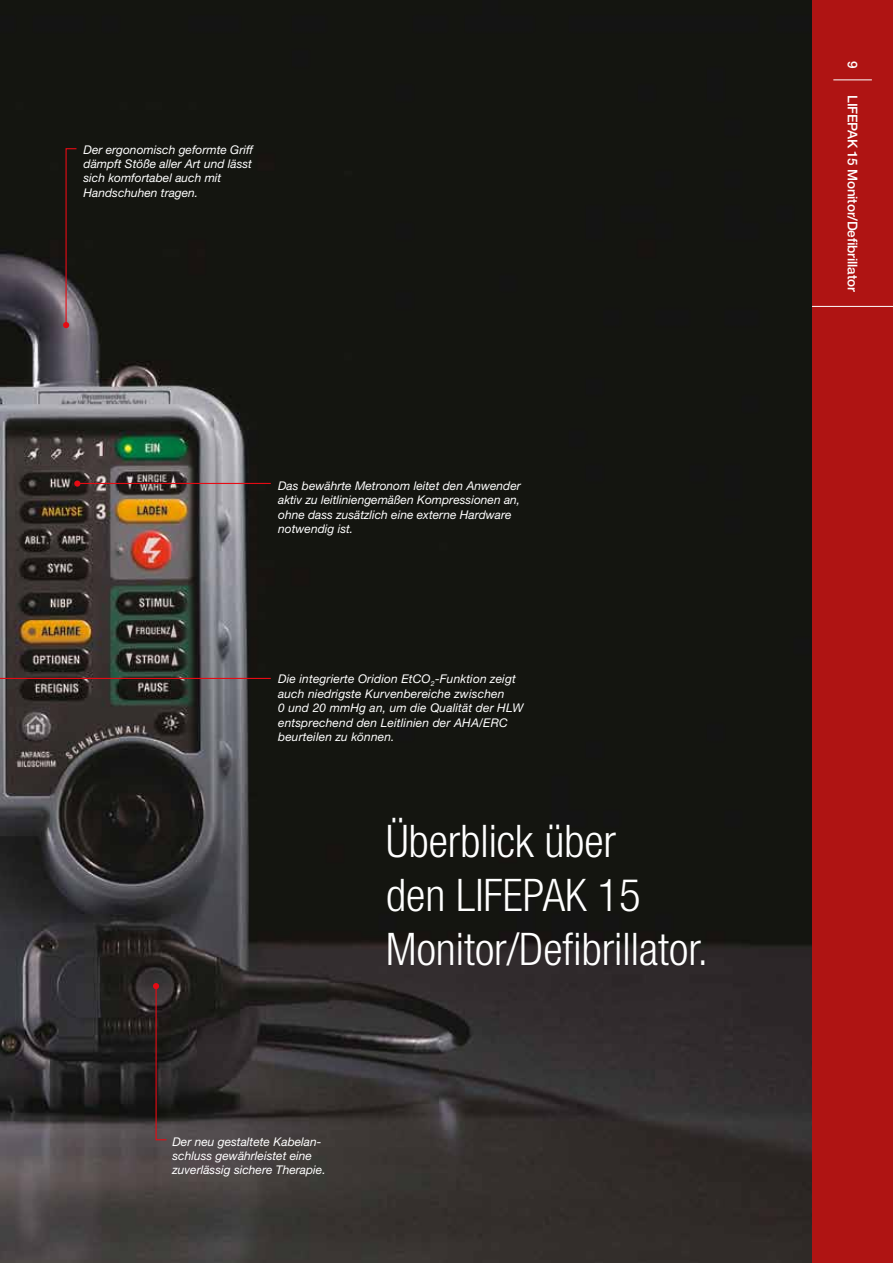
<style>
.page{position:relative;width:893px;height:1263px;background:#fff}
.page>*{position:absolute;margin:0;border:0;box-sizing:border-box;transform-origin:0 0}
.t1{font:300 condensed 45px/54px "Helvetica Neue LT Std";color:#fff}
.t2{font:500 13.5px "Helvetica Neue LT Std";letter-spacing:-.01em;color:#fff}
.t3{font:italic 12px/14.4px "Helvetica Neue LT Std";color:#fff}
</style>
<div class="page">
<img style="left:0;top:0;width:812px;height:1263px">
<div style="left:812px;top:0;width:81px;height:1263px;background:#af1413"></div>
<hr style="left:812px;top:306px;width:81px;height:1px;background:#fff">
<hr style="left:833px;top:80px;width:39px;height:1px;background:#fff">
<svg style="left:153px;top:983px;width:15px;height:158px;background:#3a2425"></svg>
<svg style="left:63px;top:148px;width:15px;height:180px;background:#402c2b"></svg>
<hr style="left:77px;top:483px;width:194px;height:1px;background:#e50b14">
<div style="left:74px;top:480px;width:6px;height:7px;background:#e50b14;border-radius:50%"></div>
<hr style="left:0;top:678px;width:271px;height:1px;background:#e50b14">
<p class="t3" style="left:84px;top:142px;width:171px">Der ergonomisch geformte Griff dämpft Stöße aller Art und lässt sich komfortabel auch mit<br>Handschuhen tragen.</p>
<p class="t3" style="left:278px;top:478px;width:244px">Das bewährte Metronom leitet den Anwender aktiv zu leitliniengemäßen Kompressionen an, ohne dass zusätzlich eine externe Hardware notwendig ist.</p>
<p class="t3" style="left:278px;top:672px;width:247px">Die integrierte Oridion EtCO<sub>2</sub>-Funktion zeigt auch niedrigste Kurvenbereiche zwischen<br>0 und 20 mmHg an, um die Qualität der HLW entsprechend den Leitlinien der AHA/ERC beurteilen zu können.</p>
<h1 class="t1" style="left:386px;top:814px;width:324px">Überblick über<br>den LIFEPAK 15<br>Monitor/Defibrillator.</h1>
<p class="t3" style="left:173px;top:1134px;width:155px">Der neu gestaltete Kabelan&shy;schluss gewährleistet eine zuverlässig sichere Therapie.</p>
<p class="t2" style="left:860px;top:61px;width:9px;rotate:90deg">9</p>
<p class="t2" style="left:860px;top:95px;width:198px;rotate:90deg">LIFEPAK 15 Monitor/Defibrillator</p>
</div>
